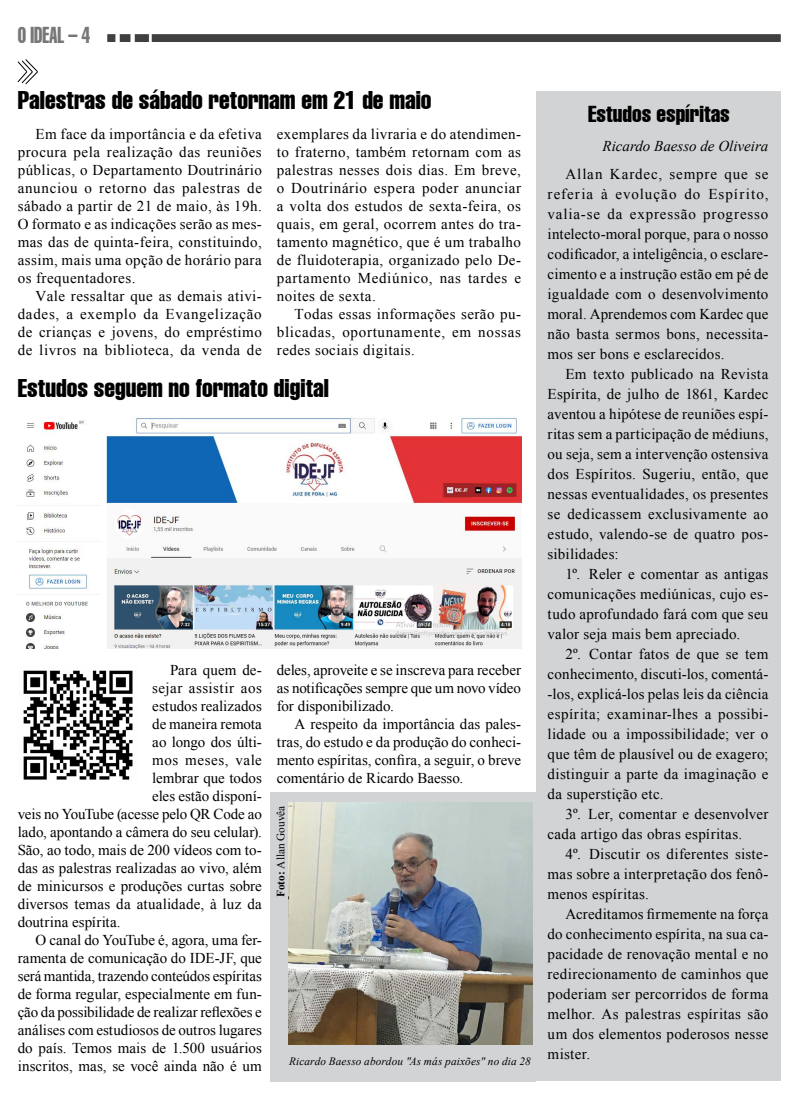
<style>
.page{position:relative;width:798px;height:1099px;background:#fff}
.page>*{position:absolute;margin:0;border:0;box-sizing:border-box;transform-origin:0 0}
.t1{font:extra-condensed 25px "Helvetica";color:#000}
.t2{font:extra-condensed 22.5px "Helvetica";color:#000}
.t3{font:extra-condensed 22.5px "Helvetica";color:#777;scale:.8 1}
.t4{font:15px/20px "Times New Roman";letter-spacing:.015em;color:#000;text-align:justify}
.t5{font:15px "Times New Roman";letter-spacing:-.005em;color:#000}
.t6{font:15px "Times New Roman";letter-spacing:-.01em;color:#000}
.t7{font:italic 15px "Times New Roman";color:#000}
.t8{font:15px "Times New Roman";letter-spacing:.035em;color:#000}
.t9{font:italic 11.25px "Times New Roman";letter-spacing:.01em;color:#000}
.t10{font:11.25px "Times New Roman";color:#000}
.s1{font-weight:700}
</style>
<div class="page">
<img style="left:107px;top:34px;width:672px;height:7px">
<div style="left:270px;top:792px;width:266px;height:289px;background:#d1d3d4"></div>
<svg style="left:17px;top:59px;width:21px;height:26px"></svg>
<div style="left:536px;top:91px;width:244px;height:990px;background:#d1d3d4"></div>
<img style="left:23px;top:670px;width:110px;height:110px">
<img style="left:26px;top:416px;width:495px;height:233px">
<img style="left:288px;top:802px;width:244px;height:242px">
<h2 class="t3" style="left:18px;top:20px;width:92px">O IDEAL – 4</h2>
<h1 class="t1" style="left:18px;top:84px;width:415px">Palestras de sábado retornam em 21 de maio</h1>
<p class="t4" style="left:18px;top:124px;width:246px;line-height:18px;text-indent:18px">Em face da importância e da efetiva procura pela realização das reuniões públicas, o Departamento Doutrinário anunciou o retorno das palestras de sábado a partir de 21 de maio, às 19h.<br>O formato e as indicações serão as mes&shy;mas das de quinta-feira, constituindo, assim, mais uma opção de horário para os frequentadores.</p>
<p class="t4" style="left:18px;top:286px;width:246px;line-height:18px;text-indent:18px">Vale ressaltar que as demais ativi&shy;dades, a exemplo da Evangelização de crianças e jovens, do empréstimo de livros na biblioteca, da venda de</p>
<p class="t4" style="left:277px;top:124px;width:245px;line-height:18px">exemplares da livraria e do atendimen&shy;to fraterno, também retornam com as palestras nesses dois dias. Em breve, o Doutrinário espera poder anunciar a volta dos estudos de sexta-feira, os quais, em geral, ocorrem antes do tra&shy;tamento magnético, que é um trabalho de fluidoterapia, organizado pelo De&shy;partamento Mediúnico, nas tardes e noites de sexta.</p>
<p class="t4" style="left:277px;top:304px;width:245px;line-height:18px;text-indent:18px">Todas essas informações serão pu&shy;blicadas, oportunamente, em nossas redes sociais digitais.</p>
<h1 class="t1" style="left:18px;top:372px;width:313px">Estudos seguem no formato digital</h1>
<p class="t4" style="left:170px;top:659px;width:93px">Para quem de-</p>
<p class="t4" style="left:152px;top:677px;width:111px">sejar assistir aos</p>
<p class="t4" style="left:152px;top:695px;width:111px">estudos realizados</p>
<p class="t4" style="left:152px;top:713px;width:111px">de maneira remota</p>
<p class="t5" style="left:152px;top:731px;width:111px">ao longo dos últi-</p>
<p class="t8" style="left:152px;top:749px;width:111px">mos meses, vale</p>
<p class="t5" style="left:152px;top:767px;width:111px">lembrar que todos</p>
<p class="t4" style="left:152px;top:785px;width:111px">eles estão disponí-</p>
<p class="t5" style="left:18px;top:803px;width:245px">veis no YouTube (acesse pelo QR Code ao</p>
<p class="t5" style="left:18px;top:821px;width:245px">lado, apontando a câmera do seu celular).</p>
<p class="t4" style="left:18px;top:839px;width:245px">São, ao todo, mais de 200 vídeos com to-</p>
<p class="t4" style="left:18px;top:857px;width:245px">das as palestras realizadas ao vivo, além</p>
<p class="t4" style="left:18px;top:875px;width:245px">de minicursos e produções curtas sobre</p>
<p class="t4" style="left:18px;top:893px;width:245px">diversos temas da atualidade, à luz da</p>
<p class="t4" style="left:18px;top:911px;width:104px">doutrina espírita.</p>
<p class="t5" style="left:35px;top:929px;width:228px">O canal do YouTube é, agora, uma fer-</p>
<p class="t4" style="left:18px;top:947px;width:245px">ramenta de comunicação do IDE-JF, que</p>
<p class="t6" style="left:18px;top:965px;width:245px">será mantida, trazendo conteúdos espíritas</p>
<p class="t4" style="left:18px;top:983px;width:245px">de forma regular, especialmente em fun-</p>
<p class="t6" style="left:18px;top:1001px;width:245px">ção da possibilidade de realizar reflexões e</p>
<p class="t5" style="left:18px;top:1019px;width:245px">análises com estudiosos de outros lugares</p>
<p class="t4" style="left:18px;top:1037px;width:245px">do país. Temos mais de 1.500 usuários</p>
<p class="t4" style="left:18px;top:1055px;width:245px">inscritos, mas, se você ainda não é um</p>
<p class="t4" style="left:277px;top:660px;width:245px;line-height:18px">deles, aproveite e se inscreva para receber as notificações sempre que um novo vídeo for disponibilizado.</p>
<p class="t4" style="left:277px;top:714px;width:245px;line-height:18px;text-indent:18px">A respeito da importância das pales&shy;tras, do estudo e da produção do conheci&shy;mento espíritas, confira, a seguir, o breve comentário de Ricardo Baesso.</p>
<p class="t10" style="left:272px;top:897px;width:93px;rotate:-90deg"><span class="s1">Foto:</span> Allan Gouvêa</p>
<p class="t9" style="left:289px;top:1053px;width:243px">Ricardo Baesso abordou "As más paixões" no dia 28</p>
<h2 class="t2" style="left:588px;top:100px;width:143px">Estudos espíritas</h2>
<p class="t7" style="left:602px;top:136px;width:167px">Ricardo Baesso de Oliveira</p>
<p class="t4" style="left:547px;top:164px;width:222px;text-indent:18px">Allan Kardec, sempre que se referia à evolução do Espírito, valia-se da expressão progresso intelecto-moral porque, para o nosso codificador, a inteligência, o esclare&shy;cimento e a instrução estão em pé de igualdade com o desenvolvimento moral. Aprendemos com Kardec que não basta sermos bons, necessita&shy;mos ser bons e esclarecidos.</p>
<p class="t4" style="left:547px;top:363px;width:222px;text-indent:18px">Em texto publicado na Revista Espírita, de julho de 1861, Kardec aventou a hipótese de reuniões espí&shy;ritas sem a participação de médiuns, ou seja, sem a intervenção ostensiva dos Espíritos. Sugeriu, então, que nessas eventualidades, os presentes se dedicassem exclusivamente ao estudo, valendo-se de quatro pos&shy;sibilidades:</p>
<p class="t4" style="left:547px;top:563px;width:222px;text-indent:18px">1º. Reler e comentar as antigas comunicações mediúnicas, cujo es&shy;tudo aprofundado fará com que seu valor seja mais bem apreciado.</p>
<p class="t4" style="left:547px;top:643px;width:222px;text-indent:18px">2º. Contar fatos de que se tem conhecimento, discuti-los, comentá--los, explicá-los pelas leis da ciência espírita; examinar-lhes a possibi&shy;lidade ou a impossibilidade; ver o que têm de plausível ou de exagero; distinguir a parte da imaginação e da superstição etc.</p>
<p class="t4" style="left:547px;top:803px;width:222px;text-indent:18px">3º. Ler, comentar e desenvolver cada artigo das obras espíritas.</p>
<p class="t4" style="left:547px;top:843px;width:222px;text-indent:18px">4º. Discutir os diferentes siste&shy;mas sobre a interpretação dos fenô&shy;menos espíritas.</p>
<p class="t4" style="left:547px;top:903px;width:222px;text-indent:18px">Acreditamos firmemente na força do conhecimento espírita, na sua ca&shy;pacidade de renovação mental e no redirecionamento de caminhos que poderiam ser percorridos de forma melhor. As palestras espíritas são um dos elementos poderosos nesse mister.</p>
</div>
